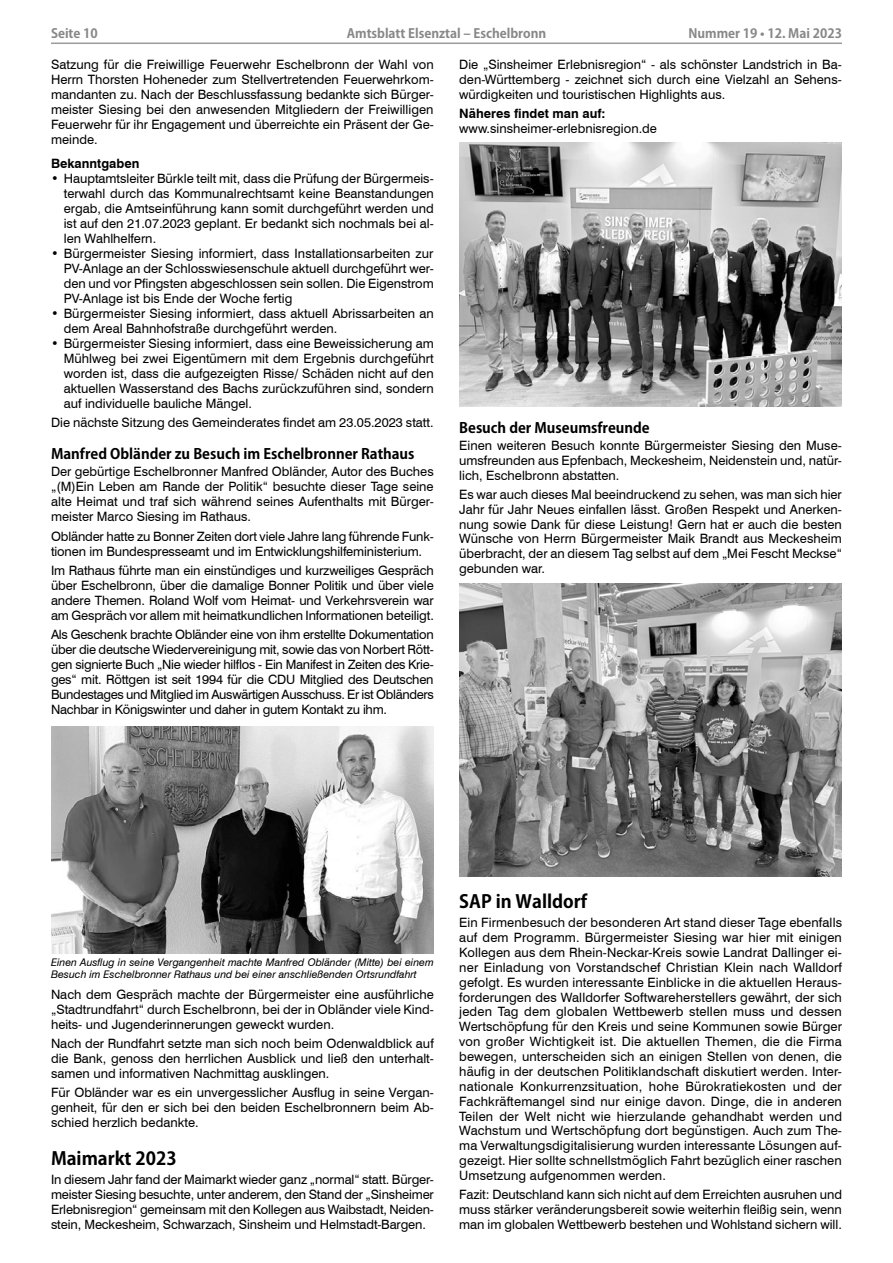
<style>
.page{position:relative;width:893px;height:1263px;background:#fff}
.page>*{position:absolute;margin:0;border:0;box-sizing:border-box;transform-origin:0 0}
.Überschrift2_Kozuka{font:700 18px "Koz Go Pro";color:#000}
.Überschrift_3_Kozuka{font:700 14.25px "Koz Go Pro";color:#000}
.Fließtext_8_5{font:12.9px/15px "Swiss 721 BT";color:#000;text-align:justify}
.Fließtext_8_5-2{font:700 12.9px "Swiss 721 BT";color:#000}
.t1{font:700 12.75px "Koz Go Pro";color:#878787}
.Fließtext_8_5-3{font:italic 10.5px/12px "Swiss 721 BT";color:#000}
</style>
<div class="page">
<hr style="left:51px;top:43px;width:791px;height:1px;background:#9c9c9c">
<img style="left:51px;top:726px;width:383px;height:228px">
<img style="left:459px;top:142px;width:383px;height:264px">
<img style="left:459px;top:584px;width:383px;height:292px">
<p class="t1" style="left:51px;top:25px;width:48px">Seite 10</p>
<p class="t1" style="left:347px;top:25px;width:201px">Amtsblatt Elsenztal – Eschelbronn</p>
<p class="t1" style="left:688px;top:25px;width:155px">Nummer 19 • 12. Mai 2023</p>
<p class="Fließtext_8_5" style="left:51px;top:57px;width:384px">Satzung für die Freiwillige Feuerwehr Eschelbronn der Wahl von Herrn Thorsten Hoheneder zum Stellvertretenden Feuerwehrkom&shy;mandanten zu. Nach der Beschlussfassung bedankte sich Bürger&shy;meister Siesing bei den anwesenden Mitgliedern der Freiwilligen Feuerwehr für ihr Engagement und überreichte ein Präsent der Ge&shy;meinde.</p>
<p class="Fließtext_8_5-2" style="left:51px;top:154px;width:90px">Bekanntgaben</p>
<p class="Fließtext_8_5" style="left:64px;top:170px;width:372px;text-indent:-13px">• Hauptamtsleiter Bürkle teilt mit, dass die Prüfung der Bürgermeis&shy;terwahl durch das Kommunalrechtsamt keine Beanstandungen ergab, die Amtseinführung kann somit durchgeführt werden und ist auf den 21.07.2023 geplant. Er bedankt sich nochmals bei al&shy;len Wahlhelfern.</p>
<p class="Fließtext_8_5" style="left:64px;top:245px;width:372px;text-indent:-13px">• Bürgermeister Siesing informiert, dass Installationsarbeiten zur PV-Anlage an der Schlosswiesenschule aktuell durchgeführt wer&shy;den und vor Pfingsten abgeschlossen sein sollen. Die Eigenstrom PV-Anlage ist bis Ende der Woche fertig</p>
<p class="Fließtext_8_5" style="left:64px;top:305px;width:371px;text-indent:-13px">• Bürgermeister Siesing informiert, dass aktuell Abrissarbeiten an dem Areal Bahnhofstraße durchgeführt werden.</p>
<p class="Fließtext_8_5" style="left:64px;top:335px;width:371px;text-indent:-13px">• Bürgermeister Siesing informiert, dass eine Beweissicherung am Mühlweg bei zwei Eigentümern mit dem Ergebnis durchgeführt worden ist, dass die aufgezeigten Risse/ Schäden nicht auf den aktuellen Wasserstand des Bachs zurückzuführen sind, sondern auf individuelle bauliche Mängel.</p>
<p class="Fließtext_8_5" style="left:51px;top:414px;width:384px">Die nächste Sitzung des Gemeinderates findet am 23.05.2023 statt.</p>
<p class="Überschrift_3_Kozuka" style="left:51px;top:445px;width:365px">Manfred Obländer zu Besuch im Eschelbronner Rathaus</p>
<p class="Fließtext_8_5" style="left:51px;top:464px;width:384px">Der gebürtige Eschelbronner Manfred Obländer, Autor des Buches „(M)Ein Leben am Rande der Politik“ besuchte dieser Tage seine alte Heimat und traf sich während seines Aufenthalts mit Bürger&shy;meister Marco Siesing im Rathaus.</p>
<p class="Fließtext_8_5" style="left:51px;top:528px;width:384px">Obländer hatte zu Bonner Zeiten dort viele Jahre lang führende Funk&shy;tionen im Bundespresseamt und im Entwicklungshilfeministerium.</p>
<p class="Fließtext_8_5" style="left:51px;top:562px;width:384px">Im Rathaus führte man ein einstündiges und kurzweiliges Gespräch über Eschelbronn, über die damalige Bonner Politik und über viele andere Themen. Roland Wolf vom Heimat- und Verkehrsverein war am Gespräch vor allem mit heimatkundlichen Informationen beteiligt.</p>
<p class="Fließtext_8_5" style="left:51px;top:626px;width:384px">Als Geschenk brachte Obländer eine von ihm erstellte Dokumentation über die deutsche Wiedervereinigung mit, sowie das von Norbert Rött&shy;gen signierte Buch „Nie wieder hilflos - Ein Manifest in Zeiten des Krie&shy;ges“ mit. Röttgen ist seit 1994 für die CDU Mitglied des Deutschen Bundestages und Mitglied im Auswärtigen Ausschuss. Er ist Obländers Nachbar in Königswinter und daher in gutem Kontakt zu ihm.</p>
<p class="Fließtext_8_5" style="left:459px;top:57px;width:384px">Die „Sinsheimer Erlebnisregion“ - als schönster Landstrich in Ba&shy;den-Württemberg - zeichnet sich durch eine Vielzahl an Sehens&shy;würdigkeiten und touristischen Highlights aus.</p>
<p class="Fließtext_8_5-2" style="left:459px;top:105px;width:148px">Näheres findet man auf:</p>
<p class="Fließtext_8_5" style="left:459px;top:120px;width:199px">www.sinsheimer-erlebnisregion.de</p>
<p class="Überschrift_3_Kozuka" style="left:459px;top:419px;width:192px">Besuch der Museumsfreunde</p>
<p class="Fließtext_8_5" style="left:459px;top:437px;width:384px">Einen weiteren Besuch konnte Bürgermeister Siesing den Muse&shy;umsfreunden aus Epfenbach, Meckesheim, Neidenstein und, natür&shy;lich, Eschelbronn abstatten.</p>
<p class="Fließtext_8_5" style="left:459px;top:486px;width:384px">Es war auch dieses Mal beeindruckend zu sehen, was man sich hier Jahr für Jahr Neues einfallen lässt. Großen Respekt und Anerken&shy;nung sowie Dank für diese Leistung! Gern hat er auch die besten Wünsche von Herrn Bürgermeister Maik Brandt aus Meckesheim überbracht, der an diesem Tag selbst auf dem „Mei Fescht Meckse“ gebunden war.</p>
<p class="Fließtext_8_5-3" style="left:51px;top:956px;width:384px">Einen Ausflug in seine Vergangenheit machte Manfred Obländer (Mitte) bei einem<br>Besuch im Eschelbronner Rathaus und bei einer anschließenden Ortsrundfahrt</p>
<p class="Fließtext_8_5" style="left:51px;top:986px;width:384px">Nach dem Gespräch machte der Bürgermeister eine ausführliche „Stadtrundfahrt“ durch Eschelbronn, bei der in Obländer viele Kind&shy;heits- und Jugenderinnerungen geweckt wurden.</p>
<p class="Fließtext_8_5" style="left:51px;top:1035px;width:384px">Nach der Rundfahrt setzte man sich noch beim Odenwaldblick auf die Bank, genoss den herrlichen Ausblick und ließ den unterhalt&shy;samen und informativen Nachmittag ausklingen.</p>
<p class="Fließtext_8_5" style="left:51px;top:1084px;width:384px">Für Obländer war es ein unvergesslicher Ausflug in seine Vergan&shy;genheit, für den er sich bei den beiden Eschelbronnern beim Ab&shy;schied herzlich bedankte.</p>
<p class="Überschrift2_Kozuka" style="left:51px;top:1146px;width:127px">Maimarkt 2023</p>
<p class="Fließtext_8_5" style="left:51px;top:1171px;width:384px">In diesem Jahr fand der Maimarkt wieder ganz „normal“ statt. Bürger&shy;meister Siesing besuchte, unter anderem, den Stand der „Sinsheimer Erlebnisregion“ gemeinsam mit den Kollegen aus Waibstadt, Neiden&shy;stein, Meckesheim, Schwarzach, Sinsheim und Helmstadt-Bargen.</p>
<p class="Überschrift2_Kozuka" style="left:459px;top:890px;width:129px">SAP in Walldorf</p>
<p class="Fließtext_8_5" style="left:459px;top:915px;width:384px">Ein Firmenbesuch der besonderen Art stand dieser Tage ebenfalls auf dem Programm. Bürgermeister Siesing war hier mit einigen Kollegen aus dem Rhein-Neckar-Kreis sowie Landrat Dallinger ei&shy;ner Einladung von Vorstandschef Christian Klein nach Walldorf gefolgt. Es wurden interessante Einblicke in die aktuellen Heraus&shy;forderungen des Walldorfer Softwareherstellers gewährt, der sich jeden Tag dem globalen Wettbewerb stellen muss und dessen Wertschöpfung für den Kreis und seine Kommunen sowie Bürger von großer Wichtigkeit ist. Die aktuellen Themen, die die Firma bewegen, unterscheiden sich an einigen Stellen von denen, die häufig in der deutschen Politiklandschaft diskutiert werden. Inter&shy;nationale Konkurrenzsituation, hohe Bürokratiekosten und der Fachkräftemangel sind nur einige davon. Dinge, die in anderen Teilen der Welt nicht wie hierzulande gehandhabt werden und Wachstum und Wertschöpfung dort begünstigen. Auch zum The&shy;ma Verwaltungsdigitalisierung wurden interessante Lösungen auf&shy;gezeigt. Hier sollte schnellstmöglich Fahrt bezüglich einer raschen Umsetzung aufgenommen werden.</p>
<p class="Fließtext_8_5" style="left:459px;top:1187px;width:384px">Fazit: Deutschland kann sich nicht auf dem Erreichten ausruhen und muss stärker veränderungsbereit sowie weiterhin fleißig sein, wenn man im globalen Wettbewerb bestehen und Wohlstand sichern will.</p>
</div>
